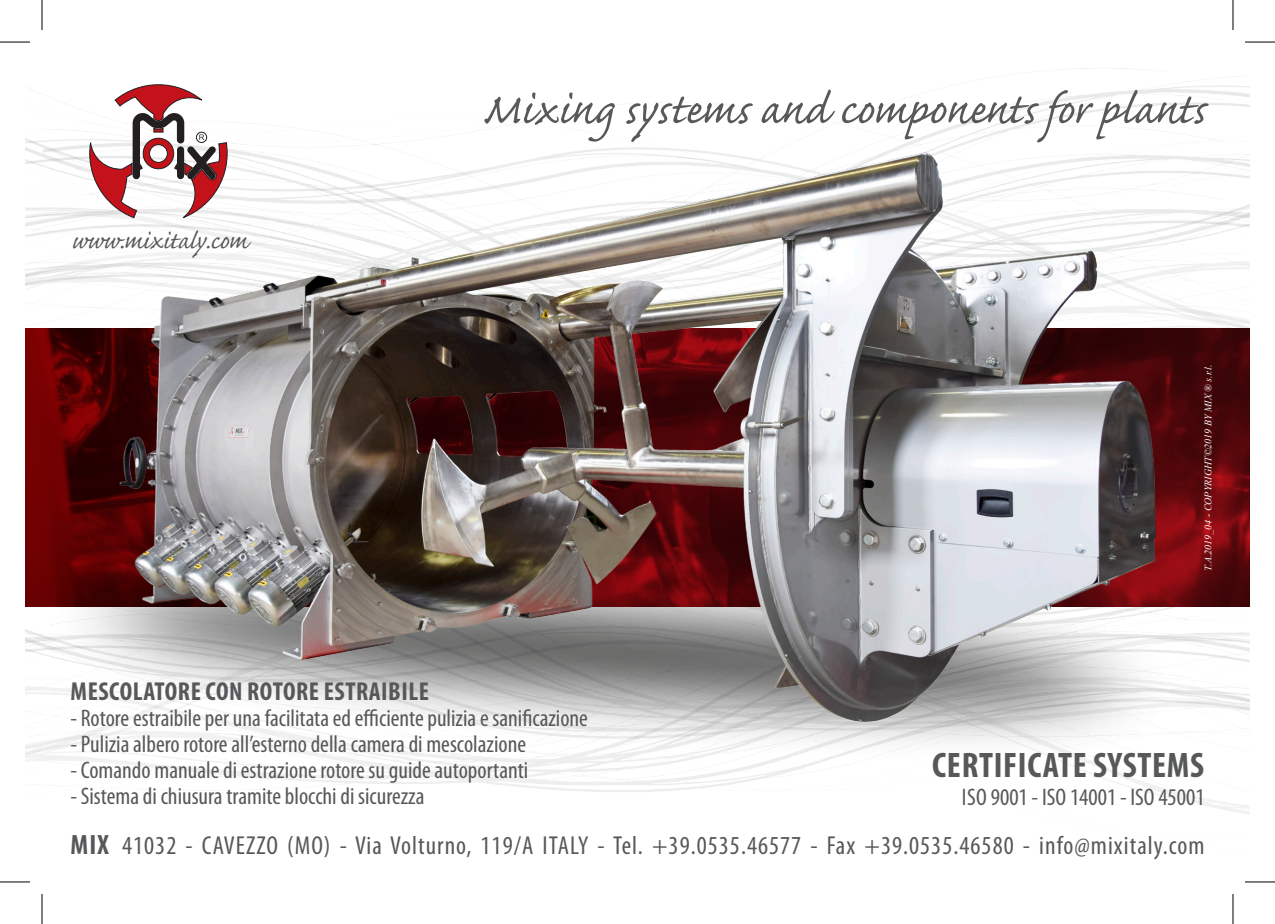
<style>
.page{position:relative;width:1275px;height:924px;background:#fff}
.page>*{position:absolute;margin:0;border:0;box-sizing:border-box;transform-origin:0 0}
.t1{font:55.2px "Caflisch Script Web Pro";color:#57585a}
.t2{font:700 condensed 35.6px "Myriad Pro";letter-spacing:.02em;color:#57585a}
.t3{font:29.8px "Caflisch Script Web Pro";color:#57585a}
.t4{font:condensed 26px "Myriad Pro";letter-spacing:.04em;color:#57585a}
.t5{font:700 condensed 26px "Myriad Pro";letter-spacing:.02em;color:#57585a}
.t6{font:condensed 24px "Myriad Pro";color:#57585a}
.t7{font:italic 10px "Times New Roman";color:#fff}
.s1{font-weight:700;font-size:28px}
</style>
<div class="page">
<img style="left:25px;top:68px;width:1225px;height:261px">
<img style="left:25px;top:606px;width:1225px;height:277px">
<svg style="left:25px;top:329px;width:1225px;height:277px;background:#550406"></svg>
<img style="left:26px;top:515px;width:1168px;height:277px">
<img style="left:120px;top:152px;width:1035px;height:568px">
<svg style="left:88px;top:83px;width:143px;height:135px"></svg>
<hr style="left:0;top:880px;width:30px;height:2px;background:#fff">
<hr style="left:1245px;top:880px;width:30px;height:2px;background:#fff">
<hr style="left:0;top:42px;width:30px;height:1px;background:#000">
<hr style="left:1245px;top:42px;width:30px;height:1px;background:#000">
<hr style="left:0;top:881px;width:30px;height:1px;background:#000">
<hr style="left:1245px;top:881px;width:30px;height:1px;background:#000">
<hr style="left:42px;top:0;width:1px;height:30px;background:#000">
<hr style="left:42px;top:893px;width:1px;height:30px;background:#000">
<hr style="left:1232px;top:0;width:1px;height:30px;background:#000">
<hr style="left:1232px;top:893px;width:1px;height:30px;background:#000">
<p class="t3" style="left:71px;top:225px;width:177px">www.mixitaly.com</p>
<p class="t1" style="left:482px;top:80px;width:724px">Mixing systems and components for plants</p>
<p class="t7" style="left:1202px;top:570px;width:207px;rotate:-90deg">T.A.2019_04 - COPYRIGHT©2019 BY MIX ® s.r.l.</p>
<p class="t5" style="left:71px;top:674px;width:360px">MESCOLATORE CON ROTORE ESTRAIBILE</p>
<p class="t6" style="left:70px;top:703px;width:519px">- Rotore estraibile per una facilitata ed efficiente pulizia e sanificazione</p>
<p class="t6" style="left:70px;top:729px;width:457px">- Pulizia albero rotore all’esterno della camera di mescolazione</p>
<p class="t6" style="left:70px;top:755px;width:459px">- Comando manuale di estrazione rotore su guide autoportanti</p>
<p class="t6" style="left:70px;top:781px;width:355px">- Sistema di chiusura tramite blocchi di sicurezza</p>
<p class="t2" style="left:932px;top:742px;width:273px">CERTIFICATE SYSTEMS</p>
<p class="t6" style="left:961px;top:782px;width:244px">ISO 9001 - ISO 14001 - ISO 45001</p>
<p class="t4" style="left:70px;top:828px;width:1135px"><span class="s1">MIX</span> 41032 - CAVEZZO (MO) - Via Volturno, 119/A ITALY - Tel. +39.0535.46577 - Fax +39.0535.46580 - info@mixitaly.com</p>
</div>
